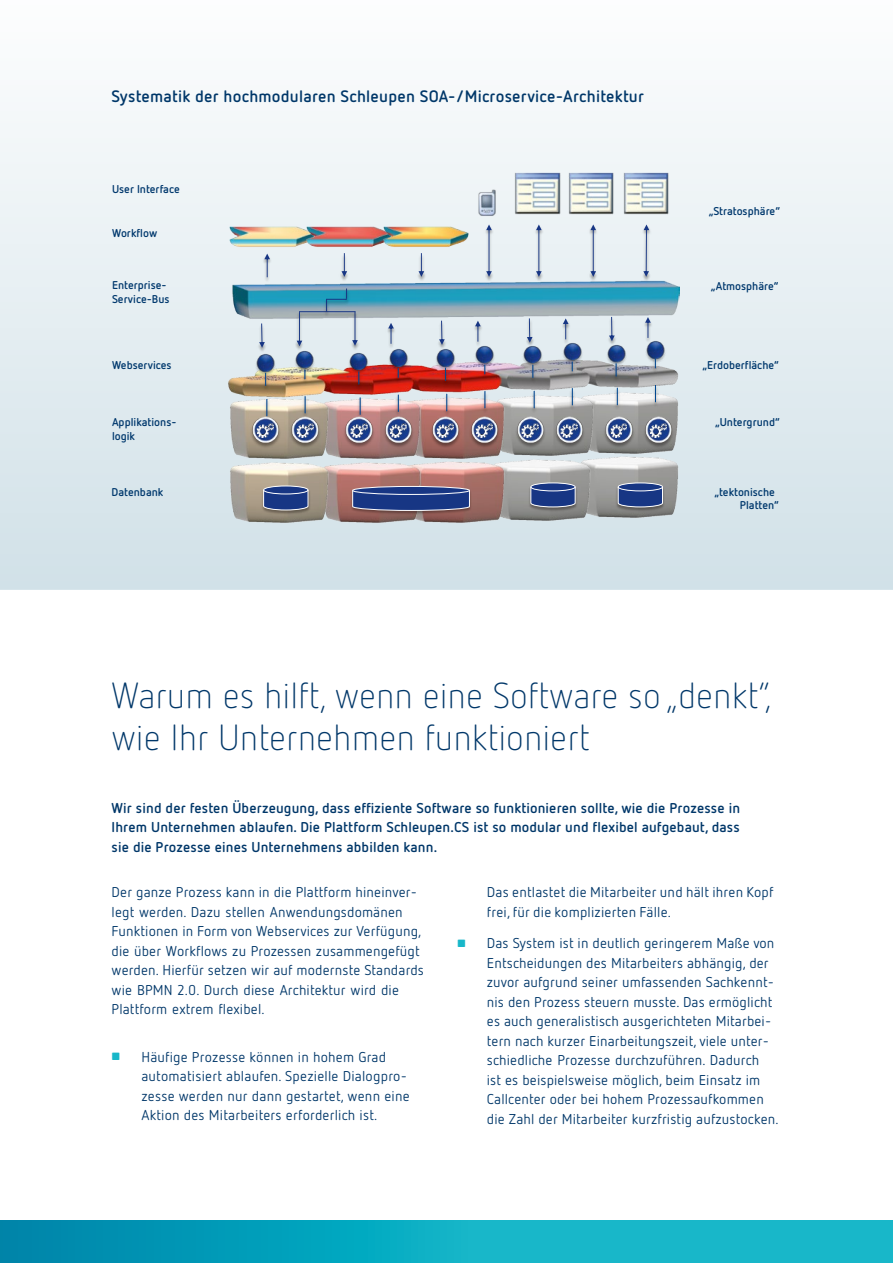
<style>
.page{position:relative;width:893px;height:1263px;background:#fff}
.page>*{position:absolute;margin:0;border:0;box-sizing:border-box;transform-origin:0 0}
.t1{font:300 36px/42px "Netto OT";color:#003769}
.t2{font:700 16.5px "Netto OT";letter-spacing:.015em;color:#003769}
.t3{font:14.25px/19.5px "Netto OT";letter-spacing:.01em;color:#003769}
.t4{font:700 14.25px/19.5px "Netto OT";letter-spacing:.01em;color:#003769;text-align:justify}
.t5{font:700 11.25px/13.6px "Netto OT";color:#00386d}
.s1{font-weight:700;font-size:10.5px;color:#18b7c9}
</style>
<div class="page">
<svg style="left:0;top:111px;width:893px;height:479px"></svg>
<img style="left:605px;top:475px;width:87px;height:44px">
<img style="left:434px;top:475px;width:84px;height:49px">
<img style="left:343px;top:475px;width:91px;height:50px">
<img style="left:216px;top:475px;width:127px;height:50px">
<img style="left:213px;top:358px;width:479px;height:117px">
<img style="left:478px;top:458px;width:127px;height:64px">
<img style="left:527px;top:481px;width:52px;height:31px">
<svg style="left:530px;top:482px;width:46px;height:26px"></svg>
<img style="left:615px;top:481px;width:51px;height:31px">
<svg style="left:617px;top:482px;width:46px;height:26px"></svg>
<img style="left:260px;top:484px;width:51px;height:31px">
<svg style="left:263px;top:485px;width:46px;height:26px"></svg>
<img style="left:349px;top:485px;width:124px;height:31px">
<svg style="left:352px;top:486px;width:118px;height:25px;background:#3d5290"></svg>
<img style="left:254px;top:352px;width:24px;height:25px">
<img style="left:261px;top:372px;width:9px;height:21px">
<svg style="left:265px;top:373px;width:1px;height:13px"></svg>
<img style="left:293px;top:349px;width:24px;height:25px">
<img style="left:301px;top:368px;width:8px;height:18px">
<img style="left:301px;top:395px;width:8px;height:20px">
<svg style="left:305px;top:396px;width:1px;height:17px"></svg>
<img style="left:263px;top:398px;width:8px;height:17px">
<svg style="left:266px;top:399px;width:1px;height:16px"></svg>
<img style="left:347px;top:351px;width:24px;height:25px">
<img style="left:355px;top:370px;width:8px;height:22px">
<svg style="left:358px;top:371px;width:1px;height:13px"></svg>
<img style="left:386px;top:348px;width:24px;height:25px">
<img style="left:394px;top:367px;width:9px;height:18px">
<img style="left:394px;top:394px;width:9px;height:21px">
<svg style="left:398px;top:395px;width:1px;height:17px"></svg>
<img style="left:356px;top:397px;width:9px;height:18px">
<svg style="left:360px;top:398px;width:1px;height:17px"></svg>
<img style="left:433px;top:347px;width:24px;height:25px">
<img style="left:441px;top:367px;width:9px;height:21px">
<svg style="left:445px;top:368px;width:1px;height:13px"></svg>
<img style="left:473px;top:344px;width:24px;height:25px">
<img style="left:480px;top:364px;width:9px;height:17px">
<img style="left:481px;top:390px;width:8px;height:25px">
<svg style="left:484px;top:391px;width:1px;height:17px"></svg>
<img style="left:443px;top:393px;width:8px;height:22px">
<svg style="left:446px;top:394px;width:1px;height:17px"></svg>
<img style="left:521px;top:345px;width:24px;height:24px">
<img style="left:529px;top:364px;width:8px;height:21px">
<svg style="left:532px;top:365px;width:1px;height:13px"></svg>
<img style="left:560px;top:341px;width:24px;height:25px">
<img style="left:568px;top:361px;width:9px;height:17px">
<img style="left:568px;top:387px;width:9px;height:25px">
<svg style="left:572px;top:388px;width:1px;height:17px"></svg>
<img style="left:530px;top:390px;width:9px;height:25px">
<svg style="left:534px;top:391px;width:1px;height:17px"></svg>
<img style="left:604px;top:343px;width:24px;height:25px">
<img style="left:612px;top:362px;width:8px;height:21px">
<svg style="left:616px;top:363px;width:1px;height:13px"></svg>
<img style="left:643px;top:340px;width:24px;height:24px">
<img style="left:651px;top:357px;width:9px;height:18px">
<img style="left:651px;top:384px;width:9px;height:25px">
<svg style="left:655px;top:385px;width:1px;height:17px"></svg>
<img style="left:613px;top:387px;width:8px;height:25px">
<svg style="left:617px;top:388px;width:1px;height:17px"></svg>
<img style="left:230px;top:226px;width:77px;height:22px">
<img style="left:307px;top:226px;width:77px;height:22px">
<img style="left:384px;top:226px;width:85px;height:22px">
<img style="left:511px;top:173px;width:53px;height:44px">
<img style="left:564px;top:173px;width:55px;height:44px">
<img style="left:619px;top:173px;width:59px;height:44px">
<img style="left:474px;top:186px;width:25px;height:33px">
<img style="left:232px;top:281px;width:447px;height:38px">
<img style="left:584px;top:218px;width:19px;height:71px">
<svg style="left:590px;top:224px;width:6px;height:53px"></svg>
<img style="left:637px;top:218px;width:19px;height:71px">
<svg style="left:643px;top:224px;width:6px;height:53px"></svg>
<img style="left:529px;top:218px;width:19px;height:71px">
<svg style="left:536px;top:224px;width:6px;height:53px"></svg>
<img style="left:479px;top:218px;width:20px;height:71px">
<svg style="left:486px;top:224px;width:6px;height:53px"></svg>
<img style="left:258px;top:247px;width:19px;height:37px">
<svg style="left:264px;top:254px;width:6px;height:23px"></svg>
<img style="left:335px;top:252px;width:19px;height:37px">
<svg style="left:341px;top:253px;width:6px;height:24px"></svg>
<img style="left:412px;top:252px;width:19px;height:37px">
<svg style="left:419px;top:253px;width:5px;height:24px"></svg>
<img style="left:252px;top:322px;width:20px;height:38px">
<svg style="left:259px;top:323px;width:6px;height:25px"></svg>
<img style="left:381px;top:316px;width:19px;height:34px">
<svg style="left:388px;top:323px;width:6px;height:21px"></svg>
<img style="left:432px;top:320px;width:20px;height:37px">
<svg style="left:439px;top:321px;width:6px;height:24px"></svg>
<img style="left:468px;top:314px;width:19px;height:34px">
<svg style="left:475px;top:321px;width:6px;height:21px"></svg>
<img style="left:520px;top:317px;width:19px;height:38px">
<svg style="left:527px;top:318px;width:5px;height:25px"></svg>
<img style="left:556px;top:312px;width:19px;height:34px">
<svg style="left:563px;top:318px;width:6px;height:21px"></svg>
<img style="left:602px;top:316px;width:19px;height:38px">
<svg style="left:609px;top:317px;width:6px;height:24px"></svg>
<img style="left:638px;top:310px;width:19px;height:35px">
<svg style="left:645px;top:317px;width:6px;height:21px"></svg>
<img style="left:345px;top:311px;width:20px;height:47px">
<img style="left:295px;top:310px;width:65px;height:9px">
<hr style="left:299px;top:311px;width:56px;height:1px;background:#173684">
<img style="left:290px;top:311px;width:19px;height:48px">
<svg style="left:297px;top:312px;width:5px;height:34px"></svg>
<img style="left:322px;top:297px;width:4px;height:21px">
<img style="left:323px;top:298px;width:3px;height:8px">
<img style="left:342px;top:287px;width:9px;height:2px">
<svg style="left:326px;top:289px;width:32px;height:57px;background:#96bccc"></svg>
<img style="left:249px;top:415px;width:34px;height:34px">
<img style="left:252px;top:419px;width:27px;height:23px">
<img style="left:257px;top:424px;width:17px;height:13px">
<img style="left:288px;top:415px;width:34px;height:34px">
<img style="left:291px;top:419px;width:27px;height:23px">
<img style="left:296px;top:424px;width:17px;height:13px">
<img style="left:342px;top:415px;width:34px;height:34px">
<img style="left:345px;top:419px;width:27px;height:23px">
<img style="left:350px;top:424px;width:17px;height:13px">
<img style="left:381px;top:415px;width:34px;height:34px">
<img style="left:385px;top:419px;width:26px;height:23px">
<img style="left:389px;top:424px;width:18px;height:13px">
<img style="left:428px;top:415px;width:35px;height:34px">
<img style="left:432px;top:419px;width:27px;height:23px">
<img style="left:437px;top:424px;width:17px;height:13px">
<img style="left:468px;top:415px;width:34px;height:34px">
<img style="left:471px;top:419px;width:27px;height:23px">
<img style="left:476px;top:424px;width:17px;height:13px">
<img style="left:513px;top:415px;width:34px;height:34px">
<img style="left:516px;top:419px;width:27px;height:23px">
<img style="left:521px;top:424px;width:17px;height:13px">
<img style="left:552px;top:415px;width:34px;height:34px">
<img style="left:556px;top:419px;width:26px;height:23px">
<img style="left:560px;top:424px;width:18px;height:13px">
<img style="left:602px;top:415px;width:34px;height:34px">
<img style="left:605px;top:419px;width:27px;height:23px">
<img style="left:610px;top:424px;width:17px;height:13px">
<img style="left:641px;top:415px;width:34px;height:34px">
<img style="left:644px;top:419px;width:27px;height:23px">
<img style="left:649px;top:424px;width:17px;height:13px">
<div style="left:0;top:1220px;width:893px;height:43px;background:linear-gradient(to right,#008eaf,#1fc4d1)"></div>
<p class="t2" style="left:112px;top:86px;width:534px">Systematik der hochmodularen Schleupen SOA-/Microservice-Architektur</p>
<p class="t5" style="left:112px;top:182px;width:69px">User Interface</p>
<p class="t5" style="left:112px;top:226px;width:47px">Workflow</p>
<p class="t5" style="left:112px;top:278px;width:59px">Enterprise-<br>Service-Bus</p>
<p class="t5" style="left:112px;top:358px;width:61px">Webservices</p>
<p class="t5" style="left:112px;top:415px;width:66px">Applikations&shy;logik</p>
<p class="t5" style="left:112px;top:485px;width:53px">Datenbank</p>
<p class="t5" style="left:709px;top:204px;width:73px">„Stratosphäre“</p>
<p class="t5" style="left:711px;top:278px;width:69px">„Atmosphäre“</p>
<p class="t5" style="left:702px;top:358px;width:78px">„Erdoberfläche“</p>
<p class="t5" style="left:715px;top:415px;width:66px">„Untergrund“</p>
<p class="t5" style="left:740px;top:485px;width:41px;text-indent:-25px">„tektonische<br>Platten“</p>
<h1 class="t1" style="left:112px;top:674px;width:662px">Warum es hilft, wenn eine Software so „denkt“, wie Ihr Unternehmen funktioniert</h1>
<p class="t4" style="left:112px;top:798px;width:630px">Wir sind der festen Überzeugung, dass effiziente Software so funktionieren sollte, wie die Prozesse in Ihrem Unternehmen ablaufen. Die Plattform Schleupen.CS ist so modular und flexibel aufgebaut, dass sie die Prozesse eines Unternehmens abbilden kann.</p>
<p class="t3" style="left:112px;top:882px;width:314px">Der ganze Prozess kann in die Plattform hineinver&shy;legt werden. Dazu stellen Anwendungsdomänen Funktionen in Form von Webservices zur Verfügung, die über Workflows zu Prozessen zusammengefügt werden. Hierfür setzen wir auf modernste Standards wie BPMN 2.0. Durch diese Architektur wird die Plattform extrem flexibel.</p>
<p class="t3" style="left:141px;top:1047px;width:270px;text-indent:-30px"><span class="s1">■</span> Häufige Prozesse können in hohem Grad automatisiert ablaufen. Spezielle Dialogpro&shy;zesse werden nur dann gestartet, wenn eine Aktion des Mitarbeiters erforderlich ist.</p>
<p class="t3" style="left:487px;top:882px;width:288px">Das entlastet die Mitarbeiter und hält ihren Kopf frei, für die komplizierten Fälle.</p>
<p class="t3" style="left:487px;top:933px;width:293px;text-indent:-30px"><span class="s1">■</span> Das System ist in deutlich geringerem Maße von Entscheidungen des Mitarbeiters abhängig, der zuvor aufgrund seiner umfassenden Sachkennt&shy;nis den Prozess steuern musste. Das ermöglicht es auch generalistisch ausgerichteten Mitarbei&shy;tern nach kurzer Einarbeitungszeit, viele unter&shy;schiedliche Prozesse durchzuführen. Dadurch<br>ist es beispielsweise möglich, beim Einsatz im Callcenter oder bei hohem Prozessaufkommen die Zahl der Mitarbeiter kurzfristig aufzustocken.</p>
</div>
